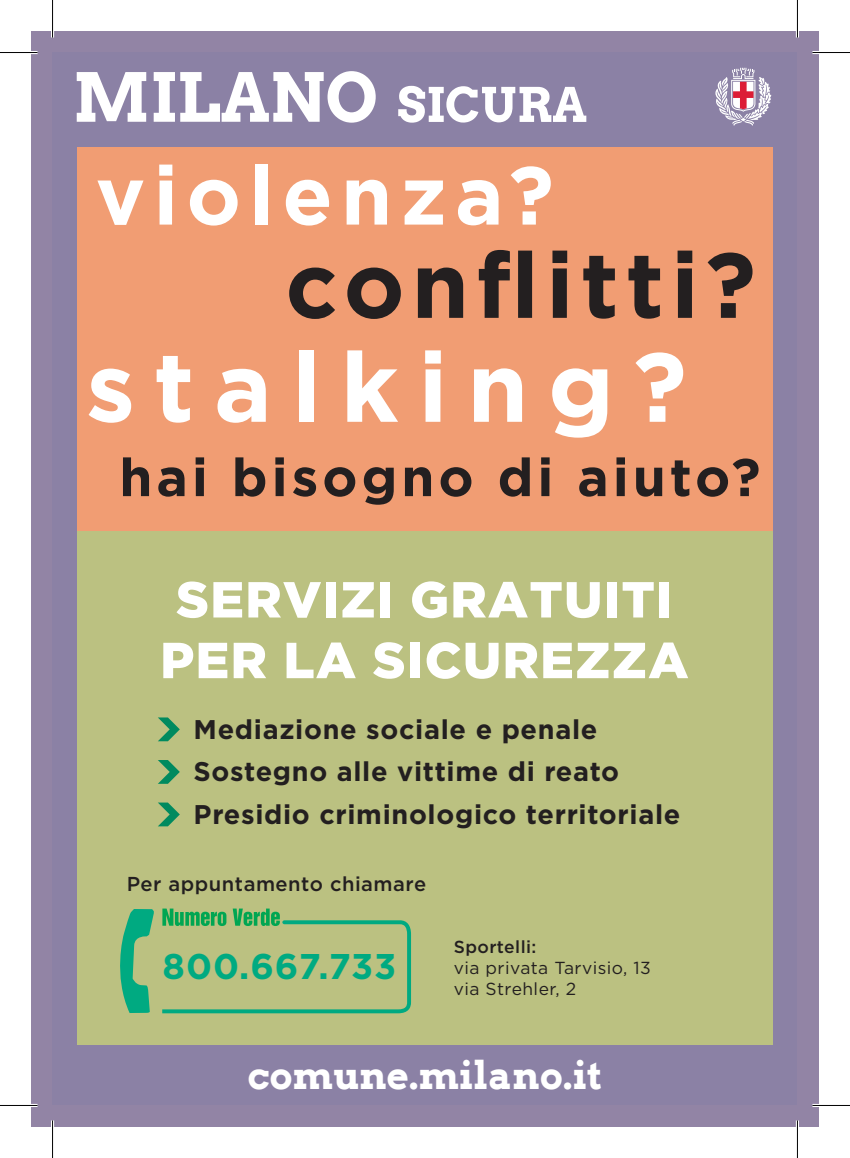
<style>
.page{position:relative;width:850px;height:1158px;background:#fff}
.page>*{position:absolute;margin:0;border:0;box-sizing:border-box;transform-origin:0 0}
.t1{font:700 97.75px "Gotham";letter-spacing:.2em;color:#fff}
.t2{font:700 92px "Gotham";letter-spacing:.075em;color:#231f20}
.t3{font:700 82.25px "Gotham";letter-spacing:.1em;color:#fff}
.t4{font:700 53px "Gotham";letter-spacing:.075em;color:#231f20}
.t5{font:900 50.5px/60.8px "Gotham";letter-spacing:.025em;color:#fff;text-align:center}
.t6{font:700 38.25px "Arvo";color:#fff}
.t7{font:700 35.75px "Gotham";letter-spacing:.025em;color:#00aa81}
.t8{font:700 27px/42.5px "Gotham";letter-spacing:.025em;color:#231f20}
.t9{font:500 20px "Gotham";letter-spacing:.025em;color:#231f20}
.t10{font:17.5px/21px "Gotham";letter-spacing:.025em;color:#231f20}
.t11{font:500 17.5px "Gotham";letter-spacing:.025em;color:#231f20}
</style>
<div class="page">
<div style="left:31px;top:31px;width:787px;height:1095px;background:#9284a5"></div>
<div style="left:52px;top:53px;width:745px;height:1052px;background:#8b81a5"></div>
<svg style="left:715px;top:68px;width:55px;height:58px"></svg>
<svg style="left:77px;top:72px;width:69px;height:50px"></svg>
<svg style="left:154px;top:71px;width:221px;height:52px"></svg>
<svg style="left:398px;top:86px;width:188px;height:37px"></svg>
<div style="left:77px;top:148px;width:695px;height:896px;background:#bbc181"></div>
<div style="left:77px;top:148px;width:695px;height:383px;background:#f19d73"></div>
<svg style="left:158px;top:717px;width:22px;height:24px"></svg>
<svg style="left:158px;top:760px;width:22px;height:23px"></svg>
<svg style="left:158px;top:802px;width:22px;height:24px"></svg>
<svg style="left:120px;top:909px;width:34px;height:103px"></svg>
<svg style="left:162px;top:908px;width:249px;height:105px"></svg>
<hr style="left:0;top:51px;width:38px;height:3px;background:#fff">
<hr style="left:812px;top:51px;width:37px;height:3px;background:#fff">
<hr style="left:0;top:1103px;width:38px;height:3px;background:#fff">
<hr style="left:812px;top:1103px;width:37px;height:3px;background:#fff">
<hr style="left:51px;top:0;width:3px;height:38px;background:#fff">
<hr style="left:51px;top:1120px;width:3px;height:37px;background:#fff">
<hr style="left:795px;top:0;width:3px;height:38px;background:#fff">
<hr style="left:795px;top:1120px;width:3px;height:37px;background:#fff">
<hr style="left:0;top:52px;width:38px;height:1px;background:#000">
<hr style="left:812px;top:52px;width:37px;height:1px;background:#000">
<hr style="left:0;top:1104px;width:38px;height:1px;background:#000">
<hr style="left:812px;top:1104px;width:37px;height:1px;background:#000">
<hr style="left:52px;top:0;width:1px;height:38px;background:#000">
<hr style="left:52px;top:1120px;width:1px;height:37px;background:#000">
<hr style="left:796px;top:0;width:1px;height:38px;background:#000">
<hr style="left:796px;top:1120px;width:1px;height:37px;background:#000">
<h3 class="t3" style="left:96px;top:141px;width:459px">violenza?</h3>
<h2 class="t2" style="left:285px;top:224px;width:472px">conflitti?</h2>
<h1 class="t1" style="left:86px;top:322px;width:602px">stalking?</h1>
<h3 class="t4" style="left:119px;top:442px;width:642px">hai bisogno di aiuto?</h3>
<h3 class="t5" style="left:160px;top:568px;width:529px">SERVIZI GRATUITI<br>PER LA SICUREZZA</h3>
<p class="t8" style="left:193px;top:708px;width:488px">Mediazione sociale e penale<br>Sostegno alle vittime di reato<br>Presidio criminologico territoriale</p>
<p class="t9" style="left:127px;top:870px;width:301px">Per appuntamento chiamare</p>
<h3 class="t7" style="left:162px;top:942px;width:235px">800.667.733</h3>
<p class="t11" style="left:453px;top:935px;width:84px">Sportelli:</p>
<p class="t10" style="left:453px;top:956px;width:198px">via privata Tarvisio, 13 via Strehler, 2</p>
<h3 class="t6" style="left:247px;top:1051px;width:356px">comune.milano.it</h3>
</div>
